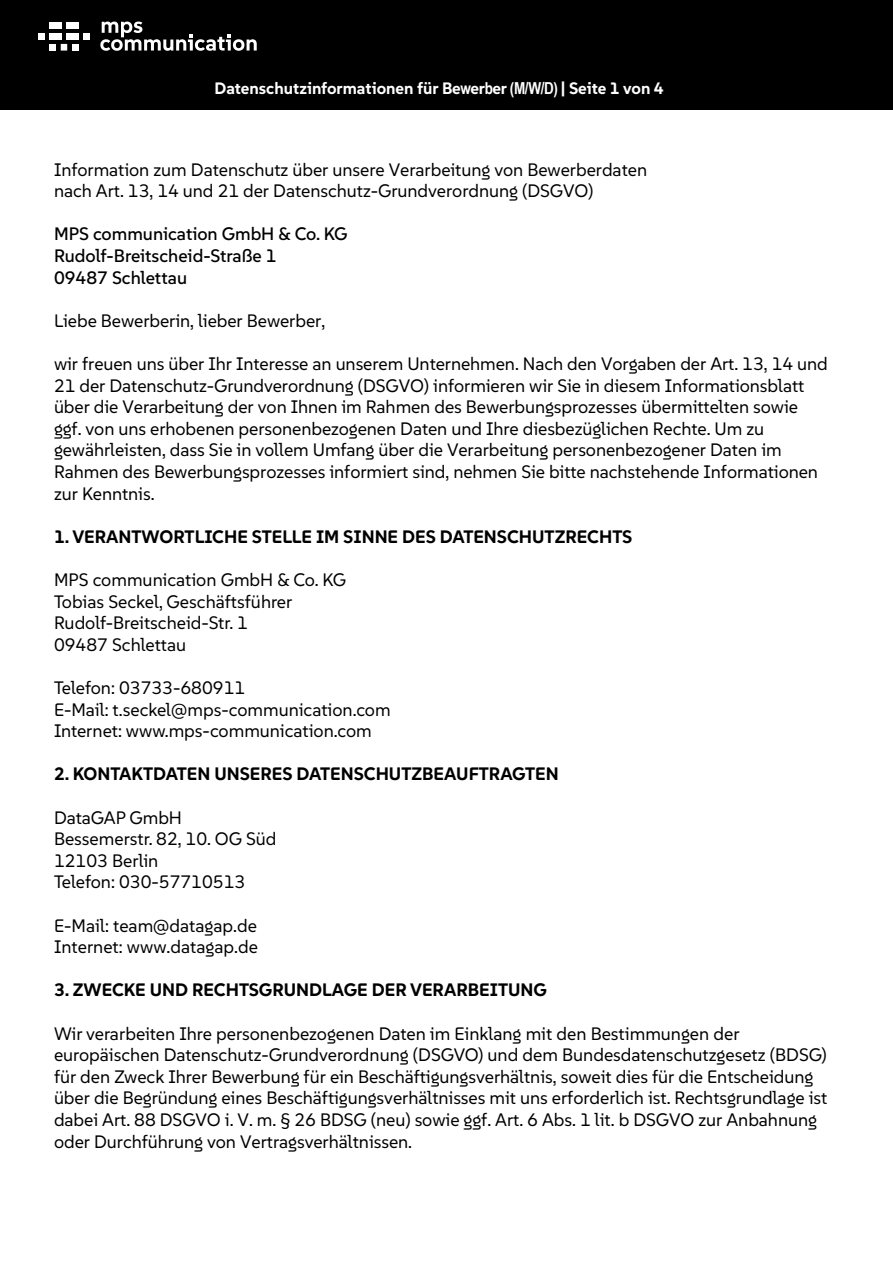
<style>
.page{position:relative;width:893px;height:1263px;background:#fff}
.page>*{position:absolute;margin:0;border:0;box-sizing:border-box;transform-origin:0 0}
.t1{font:18px/21.6px "SUSE";letter-spacing:-.005em;color:#000}
.t2{font:700 18px "SUSE";color:#000}
.t3{font:500 18px/21.6px "SUSE";color:#000}
.t4{font:700 16.5px "SUSE";color:#fff}
.s1{font-family:"Arial Narrow"}
</style>
<div class="page">
<div style="left:0;top:0;width:893px;height:109px;background:#000"></div>
<div style="left:50px;top:22px;width:12px;height:6px;background:#fff"></div>
<div style="left:66px;top:22px;width:12px;height:6px;background:#fff"></div>
<div style="left:50px;top:33px;width:12px;height:6px;background:#fff"></div>
<div style="left:66px;top:33px;width:12px;height:6px;background:#fff"></div>
<div style="left:72px;top:44px;width:6px;height:7px;background:#fff"></div>
<svg style="left:83px;top:33px;width:6px;height:6px"></svg>
<div style="left:38px;top:33px;width:7px;height:6px;background:#fff"></div>
<div style="left:50px;top:44px;width:6px;height:7px;background:#fff"></div>
<svg style="left:61px;top:44px;width:6px;height:7px"></svg>
<svg style="left:100px;top:22px;width:157px;height:29px"></svg>
<p class="t4" style="left:215px;top:78px;width:451px">Datenschutzinformationen für Be<span class="s1">w</span>er<span class="s1">b</span>er <span class="s1">(M/W/D)</span> | Seite 1 von 4</p>
<p class="t1" style="left:54px;top:158px;width:595px">Information zum Datenschutz über unsere Verarbeitung von Bewerberdaten nach Art. 13, 14 und 21 der Datenschutz-Grundverordnung (DSGVO)</p>
<p class="t3" style="left:54px;top:223px;width:295px">MPS communication GmbH &amp; Co. KG<br>Rudolf-Breitscheid-Straße 1<br>09487 Schlettau</p>
<p class="t1" style="left:54px;top:309px;width:273px">Liebe Bewerberin, lieber Bewerber,</p>
<p class="t1" style="left:54px;top:352px;width:775px">wir freuen uns über Ihr Interesse an unserem Unternehmen. Nach den Vorgaben der Art. 13, 14 und 21 der Datenschutz-Grundverordnung (DSGVO) informieren wir Sie in diesem Informationsblatt über die Verarbeitung der von Ihnen im Rahmen des Bewerbungsprozesses übermittelten sowie ggf. von uns erhobenen personenbezogenen Daten und Ihre diesbezüglichen Rechte. Um zu gewährleisten, dass Sie in vollem Umfang über die Verarbeitung personenbezogener Daten im Rahmen des Bewerbungsprozesses informiert sind, nehmen Sie bitte nachstehende Informationen zur Kenntnis.</p>
<p class="t2" style="left:54px;top:525px;width:580px">1. VERANTWORTLICHE STELLE IM SINNE DES DATENSCHUTZRECHTS</p>
<p class="t1" style="left:54px;top:568px;width:294px">MPS communication GmbH &amp; Co. KG<br>Tobias Seckel, Geschäftsführer<br>Rudolf-Breitscheid-Str. 1<br>09487 Schlettau</p>
<p class="t1" style="left:54px;top:676px;width:338px">Telefon: 03733-680911<br>E-Mail: t.seckel@mps-communication.com<br>Internet: www.mps-communication.com</p>
<p class="t2" style="left:54px;top:763px;width:506px">2. KONTAKTDATEN UNSERES DATENSCHUTZBEAUFTRAGTEN</p>
<p class="t1" style="left:54px;top:806px;width:224px">DataGAP GmbH<br>Bessemerstr. 82, 10. OG Süd<br>12103 Berlin<br>Telefon: 030-57710513</p>
<p class="t1" style="left:54px;top:914px;width:206px">E-Mail: team@datagap.de<br>Internet: www.datagap.de</p>
<p class="t2" style="left:54px;top:979px;width:494px">3. ZWECKE UND RECHTSGRUNDLAGE DER VERARBEITUNG</p>
<p class="t1" style="left:54px;top:1022px;width:775px">Wir verarbeiten Ihre personenbezogenen Daten im Einklang mit den Bestimmungen der europäischen Datenschutz-Grundverordnung (DSGVO) und dem Bundesdatenschutzgesetz (BDSG) für den Zweck Ihrer Bewerbung für ein Beschäftigungsverhältnis, soweit dies für die Entscheidung über die Begründung eines Beschäftigungsverhältnisses mit uns erforderlich ist. Rechtsgrundlage ist dabei Art. 88 DSGVO i. V. m. § 26 BDSG (neu) sowie ggf. Art. 6 Abs. 1 lit. b DSGVO zur Anbahnung oder Durchführung von Vertragsverhältnissen.</p>
</div>
